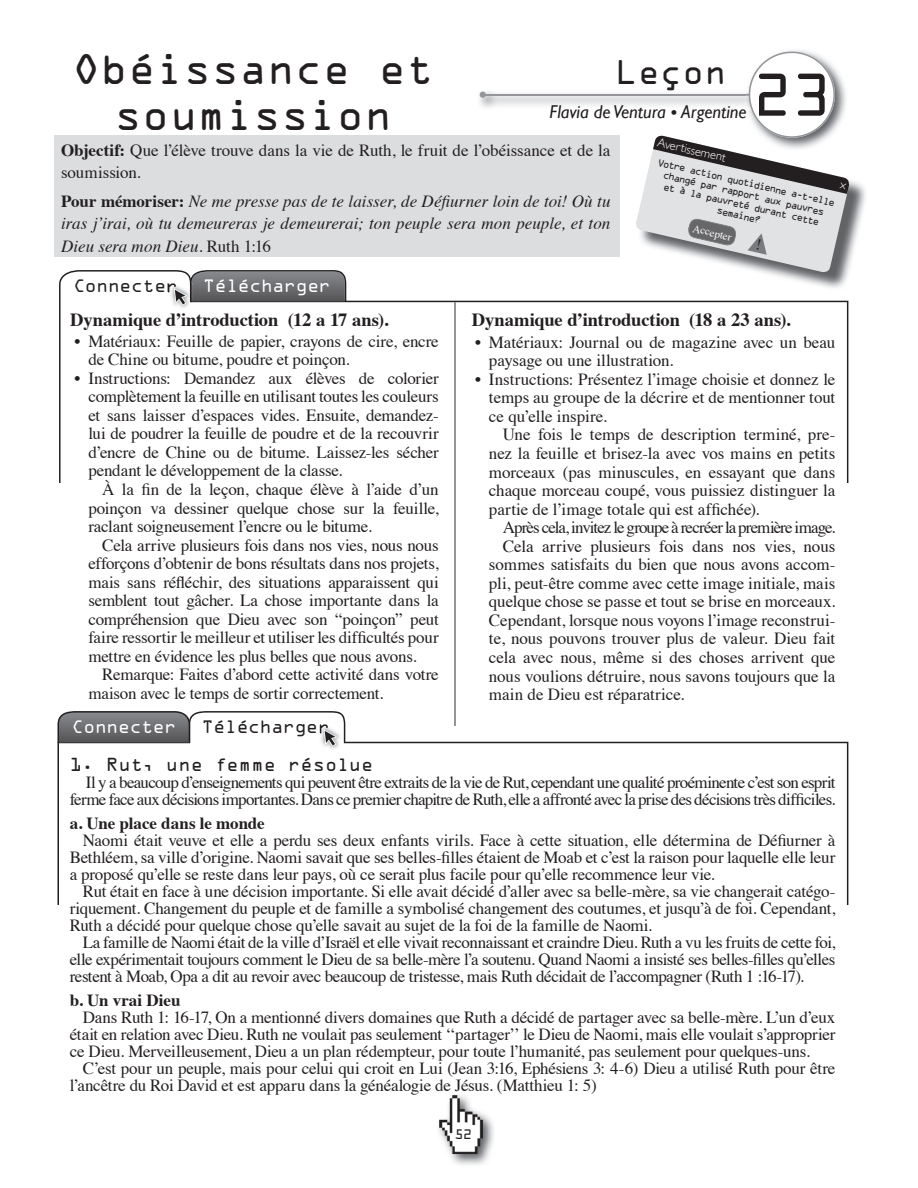
<style>
.page{position:relative;width:918px;height:1188px;background:#fff}
.page>*{position:absolute;margin:0;border:0;box-sizing:border-box;transform-origin:0 0}
.t1{font:54.15px "OCRA Std";color:#231f20}
.t2{font:38.7px/46.3px "OCRA Std";color:#231f20;text-align:center}
.t3{font:30.9px "OCRA Std";color:#231f20}
.t4{font:19.2px "OCRA Extended";color:#231f20}
.t5{font:19.2px "OCRA Extended";color:#fff}
.t6{font:700 18.6px "Times";letter-spacing:-.005em;color:#231f20}
.t7{font:italic 18.6px "Gill Sans";color:#231f20}
.t8{font:16.95px/18.6px "Times";letter-spacing:-.015em;color:#231f20;text-align:justify}
.t9{font:16.95px/17px "Times";letter-spacing:-.045em;color:#231f20;text-align:right}
.t10{font:italic 16.95px/22.2px "Times";color:#231f20;text-align:justify}
.t11{font:16.95px "Times";letter-spacing:-.05em;color:#231f20}
.t12{font:700 16.95px "Times";letter-spacing:-.005em;color:#231f20}
.t13{font:16.95px "OCRA Std";letter-spacing:.005em;color:#231f20}
.t14{font:300 12.3px "Gill Sans";color:#fff}
.t15{font:12.3px "OCRA Std";color:#231f20}
.t16{font:10.95px "Times";color:#fff}
.t17{font:9.3px/11.1px "OCRA Std";color:#231f20;text-align:center}
.s1{font-family:"Times";font-size:16.95px}
.s2{font-weight:700}
.s3{font-weight:700;font-style:normal}
.s4{font-style:normal}
</style>
<div class="page">
<img style="left:438px;top:1095px;width:56px;height:70px">
<img style="left:439px;top:1096px;width:43px;height:58px">
<hr style="left:483px;top:94px;width:309px;height:1px;background:#939598">
<svg style="left:480px;top:92px;width:6px;height:6px"></svg>
<div style="left:54px;top:135px;width:565px;height:121px;background:#dcdddf"></div>
<svg style="left:59px;top:270px;width:789px;height:212px"></svg>
<img style="left:169px;top:306px;width:24px;height:4px">
<svg style="left:169px;top:270px;width:177px;height:36px;background:#848486"></svg>
<img style="left:639px;top:181px;width:227px;height:109px">
<svg style="left:57px;top:711px;width:791px;height:193px"></svg>
<svg style="left:57px;top:711px;width:133px;height:31px;background:#6c6d6f"></svg>
<img style="left:319px;top:724px;width:24px;height:27px">
<svg style="left:319px;top:724px;width:18px;height:23px"></svg>
<hr style="left:455px;top:303px;width:1px;height:423px;background:#939598">
<svg style="left:635px;top:52px;width:215px;height:222px"></svg>
<h2 class="t2" style="left:72px;top:49px;width:363px">Obéissance et soumission</h2>
<h3 class="t3" style="left:615px;top:59px;width:113px">Leçon</h3>
<p class="t7" style="left:550px;top:101px;width:199px">Flavia de Ventura <span class="s1">•</span> Argentine</p>
<h1 class="t1" style="left:753px;top:71px;width:79px">23</h1>
<p class="t8" style="left:61px;top:137px;width:551px;line-height:22.2px"><span class="s2">Objectif:</span> Que l’élève trouve dans la vie de Ruth, le fruit de l’obéissance et de la soumission.</p>
<p class="t10" style="left:61px;top:189px;width:551px"><span class="s3">Pour mémoriser:</span> Ne me presse pas de te laisser, de Défiurner loin de toi! Où tu iras j’irai, où tu demeureras je demeurerai; ton peuple sera mon peuple, et ton Dieu sera mon Dieu. <span class="s4">Ruth 1:16</span></p>
<p class="t4" style="left:73px;top:276px;width:106px">Connecter</p>
<p class="t5" style="left:203px;top:276px;width:129px">Télécharger</p>
<p class="t14" style="left:659px;top:135px;width:71px;rotate:13deg">Avertissement</p>
<p class="t17" style="left:659px;top:158px;width:183px;rotate:13deg">Votre action quotidienne a-t-elle changé par rapport aux pauvres<br>et à la pauvreté durant cette semaine?</p>
<p class="t16" style="left:695px;top:218px;width:41px;rotate:13deg">Accepter</p>
<p class="t6" style="left:70px;top:301px;width:320px">Dynamique d’introduction (12 a 17 ans).</p>
<p class="t6" style="left:472px;top:301px;width:320px">Dynamique d’introduction (18 a 23 ans).</p>
<p class="t8" style="left:88px;top:330px;width:352px;text-indent:-14px">• Matériaux: Feuille de papier, crayons de cire, encre de Chine ou bitume, poudre et poinçon.</p>
<p class="t8" style="left:88px;top:367px;width:352px;text-indent:-14px">• Instructions: Demandez aux élèves de colorier complètement la feuille en utilisant toutes les couleurs et sans laisser d’espaces vides. Ensuite, demandez&shy;lui de poudrer la feuille de poudre et de la recouvrir d’encre de Chine ou de bitume. Laissez-les sécher pendant le développement de la classe.</p>
<p class="t8" style="left:88px;top:479px;width:352px;text-indent:14px">À la fin de la leçon, chaque élève à l’aide d’un poinçon va dessiner quelque chose sur la feuille, raclant soigneusement l’encre ou le bitume.</p>
<p class="t8" style="left:88px;top:534px;width:352px;text-indent:14px">Cela arrive plusieurs fois dans nos vies, nous nous efforçons d’obtenir de bons résultats dans nos projets, mais sans réfléchir, des situations apparaissent qui semblent tout gâcher. La chose importante dans la compréhension que Dieu avec son “poinçon” peut faire ressortir le meilleur et utiliser les difficultés pour mettre en évidence les plus belles que nous avons.</p>
<p class="t8" style="left:88px;top:664px;width:352px;text-indent:14px">Remarque: Faites d’abord cette activité dans votre maison avec le temps de sortir correctement.</p>
<p class="t8" style="left:489px;top:331px;width:348px;text-indent:-14px">• Matériaux: Journal ou de magazine avec un beau paysage ou une illustration.</p>
<p class="t8" style="left:489px;top:368px;width:348px;text-indent:-14px">• Instructions: Présentez l’image choisie et donnez le temps au groupe de la décrire et de mentionner tout ce qu’elle inspire.</p>
<p class="t8" style="left:489px;top:424px;width:348px;text-indent:14px">Une fois le temps de description terminé, pre&shy;nez la feuille et brisez-la avec vos mains en petits morceaux (pas minuscules, en essayant que dans chaque morceau coupé, vous puissiez distinguer la partie de l’image totale qui est affichée).</p>
<p class="t11" style="left:503px;top:512px;width:334px">Après cela, invitez le groupe à recréer la première image.</p>
<p class="t8" style="left:503px;top:535px;width:334px">Cela arrive plusieurs fois dans nos vies, nous</p>
<p class="t8" style="left:489px;top:554px;width:348px">sommes satisfaits du bien que nous avons accom-</p>
<p class="t8" style="left:489px;top:572px;width:348px">pli, peut-être comme avec cette image initiale, mais</p>
<p class="t8" style="left:489px;top:591px;width:348px">quelque chose se passe et tout se brise en morceaux.</p>
<p class="t8" style="left:489px;top:610px;width:348px">Cependant, lorsque nous voyons l’image reconstrui-</p>
<p class="t8" style="left:489px;top:628px;width:348px">te, nous pouvons trouver plus de valeur. Dieu fait</p>
<p class="t8" style="left:489px;top:647px;width:348px">cela avec nous, même si des choses arrivent que</p>
<p class="t8" style="left:489px;top:665px;width:348px">nous voulions détruire, nous savons toujours que la</p>
<p class="t8" style="left:489px;top:684px;width:197px">main de Dieu est réparatrice.</p>
<p class="t5" style="left:72px;top:717px;width:106px">Connecter</p>
<p class="t4" style="left:202px;top:717px;width:129px">Télécharger</p>
<p class="t13" style="left:70px;top:757px;width:305px">1. Rut, une femme résolue</p>
<p class="t9" style="left:70px;top:773px;width:767px">Il y a beaucoup d’enseignements qui peuvent être extraits de la vie de Rut, cependant une qualité proéminente c’est son esprit ferme face aux décisions importantes. Dans ce premier chapitre de Ruth, elle a affronté avec la prise des décisions très difficiles.</p>
<p class="t12" style="left:70px;top:807px;width:197px">a. Une place dans le monde</p>
<p class="t8" style="left:70px;top:831px;width:767px;line-height:17px;text-indent:13px">Naomi était veuve et elle a perdu ses deux enfants virils. Face à cette situation, elle détermina de Défiurner à Bethléem, sa ville d’origine. Naomi savait que ses belles-filles étaient de Moab et c’est la raison pour laquelle elle leur a proposé qu’elle se reste dans leur pays, où ce serait plus facile pour qu’elle recommence leur vie.</p>
<p class="t8" style="left:70px;top:882px;width:767px;line-height:17px;text-indent:13px">Rut était en face à une décision importante. Si elle avait décidé d’aller avec sa belle-mère, sa vie changerait catégo&shy;riquement. Changement du peuple et de famille a symbolisé changement des coutumes, et jusqu’à de foi. Cependant, Ruth a décidé pour quelque chose qu’elle savait au sujet de la foi de la famille de Naomi.</p>
<p class="t8" style="left:70px;top:933px;width:767px;line-height:17px;text-indent:13px">La famille de Naomi était de la ville d’Israël et elle vivait reconnaissant et craindre Dieu. Ruth a vu les fruits de cette foi, elle expérimentait toujours comment le Dieu de sa belle-mère l’a soutenu. Quand Naomi a insisté ses belles-filles qu’elles restent à Moab, Opa a dit au revoir avec beaucoup de tristesse, mais Ruth décidait de l’accompagner (Ruth 1 :16-17).</p>
<p class="t12" style="left:70px;top:984px;width:112px">b. Un vrai Dieu</p>
<p class="t8" style="left:70px;top:1008px;width:767px;line-height:17px;text-indent:13px">Dans Ruth 1: 16-17, On a mentionné divers domaines que Ruth a décidé de partager avec sa belle-mère. L’un d’eux était en relation avec Dieu. Ruth ne voulait pas seulement ‘‘partager’’ le Dieu de Naomi, mais elle voulait s’approprier ce Dieu. Merveilleusement, Dieu a un plan rédempteur, pour toute l’humanité, pas seulement pour quelques-uns.</p>
<p class="t8" style="left:70px;top:1059px;width:767px;line-height:17px;text-indent:13px">C’est pour un peuple, mais pour celui qui croit en Lui (Jean 3:16, Ephésiens 3: 4-6) Dieu a utilisé Ruth pour être l’ancêtre du Roi David et est apparu dans la généalogie de Jésus. (Matthieu 1: 5)</p>
<p class="t15" style="left:454px;top:1129px;width:19px">52</p>
</div>
